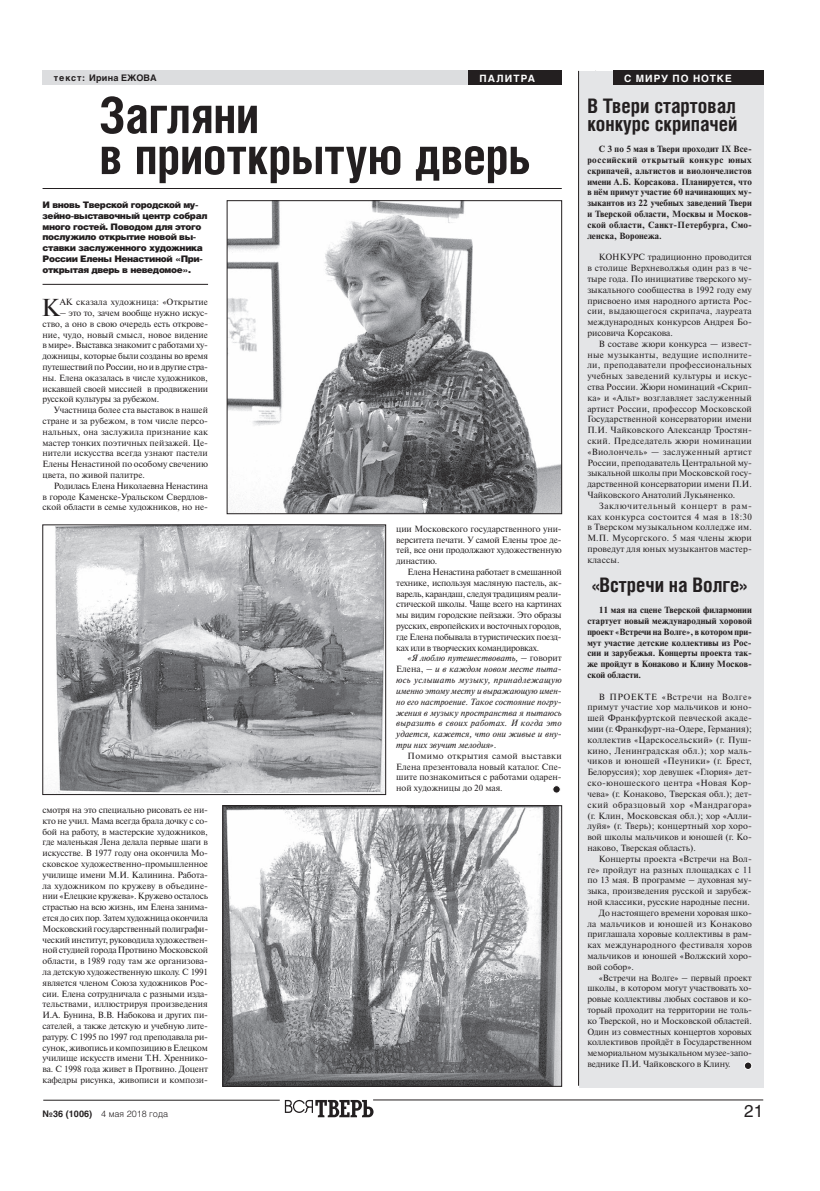
<style>
.page{position:relative;width:820px;height:1191px;background:#fff}
.page>*{position:absolute;margin:0;border:0;box-sizing:border-box;transform-origin:0 0}
.t1{font:700 50px/41px "Helios Cond";letter-spacing:-.01em;color:#231f20}
.t2{font:24.4px "Newton C";color:#231f20}
.t3{font:700 20px/18px "Helios Cond";color:#231f20}
.t4{font:17px "Helios";color:#231f20}
.t5{font:700 10px "Helios";letter-spacing:.11em;color:#fff}
.t6{font:9px/10.8px "Newton C";color:#231f20;text-align:justify}
.t7{font:700 9px/10.8px "Newton C";letter-spacing:.01em;color:#231f20;text-align:justify}
.t8{font:italic 9px/10.8px "Newton C";color:#231f20;text-align:justify}
.t9{font:900 9px/10.8px "Helios";letter-spacing:-.04em;color:#231f20}
.t10{font:9px "Newton C";letter-spacing:.03em;color:#231f20}
.t11{font:9px "Newton C";letter-spacing:.02em;color:#231f20}
.t12{font:300 9px "Helios";color:#231f20}
.t13{font:700 9px "Helios";letter-spacing:.025em;color:#231f20}
.s1{font-style:normal}
.s2{font-weight:700}
</style>
<div class="page">
<hr style="left:373px;top:1099px;width:390px;height:1px;background:#231f20">
<hr style="left:43px;top:1100px;width:236px;height:1px;background:#231f20">
<svg style="left:285px;top:1100px;width:88px;height:17px"></svg>
<hr style="left:43px;top:284px;width:165px;height:1px;background:#231f20">
<div style="left:552px;top:785px;width:8px;height:8px;background:#231f20;border-radius:50%"></div>
<div style="left:552px;top:785px;width:8px;height:8px;border:1px solid #fff;border-radius:50%"></div>
<div style="left:43px;top:71px;width:445px;height:14px;background:#dcdddf"></div>
<div style="left:468px;top:71px;width:93px;height:14px;background:#231f20"></div>
<hr style="left:43px;top:188px;width:518px;height:1px;background:#231f20">
<img style="left:229px;top:202px;width:330px;height:310px">
<div style="left:227px;top:200px;width:334px;height:314px;border:1px solid #231f20"></div>
<img style="left:54px;top:526px;width:330px;height:266px">
<div style="left:43px;top:524px;width:343px;height:270px;border:1px solid #231f20"></div>
<img style="left:224px;top:807px;width:335px;height:277px">
<div style="left:222px;top:805px;width:339px;height:281px;border:1px solid #231f20"></div>
<div style="left:578px;top:71px;width:185px;height:1016px;background:#e4e5e7"></div>
<div style="left:612px;top:71px;width:151px;height:14px;background:#231f20"></div>
<div style="left:744px;top:1062px;width:7px;height:7px;background:#231f20;border-radius:50%"></div>
<div style="left:743px;top:1061px;width:8px;height:8px;border:1px solid #fff;border-radius:50%"></div>
<hr style="left:578px;top:71px;width:1px;height:1014px;background:#231f20">
<p class="t5" style="left:624px;top:72px;width:108px">с миру по нотке</p>
<p class="t13" style="left:54px;top:73px;width:104px">текст: Ирина ЕЖОВА</p>
<p class="t5" style="left:479px;top:72px;width:57px">палитра</p>
<h1 class="t1" style="left:99px;top:93px;width:433px">Загляни<br>в приоткрытую дверь</h1>
<h3 class="t3" style="left:587px;top:96px;width:152px">В Твери стартовал конкурс скрипачей</h3>
<p class="t7" style="left:587px;top:144px;width:166px;text-indent:11px">С 3 по 5 мая в Твери проходит IX Все&shy;российский открытый конкурс юных скрипачей, альтистов и виолончелистов имени А.Б. Корсакова. Планируется, что в нём примут участие 60 начинающих му&shy;зыкантов из 22 учебных заведений Твери и Тверской области, Москвы и Москов&shy;ской области, Санкт-Петербурга, Смо&shy;ленска, Воронежа.</p>
<p class="t6" style="left:598px;top:252px;width:29px">Конкурс</p>
<p class="t9" style="left:43px;top:199px;width:166px">И вновь Тверской городской му&shy;зейно-выставочный центр собрал много гостей. Поводом для этого послужило открытие новой вы&shy;ставки заслуженного художника<br>России Елены Ненастиной «При&shy;открытая дверь в неведомое».</p>
<h2 class="t2" style="left:41px;top:294px;width:20px">К</h2>
<p class="t6" style="left:60px;top:297px;width:150px">ак сказала художница: «Открытие</p>
<p class="t6" style="left:587px;top:252px;width:166px;text-indent:61px">традиционно проводится в столице Верхневолжья один раз в че&shy;тыре года. По инициативе тверского му&shy;зыкального сообщества в 1992 году ему присвоено имя народного артиста Рос&shy;сии, выдающегося скрипача, лауреата международных конкурсов Андрея Бо&shy;рисовича Корсакова.</p>
<p class="t6" style="left:587px;top:338px;width:166px;text-indent:11px">В составе жюри конкурса — извест&shy;ные музыканты, ведущие исполните&shy;ли, преподаватели профессиональных учебных заведений культуры и искус&shy;ства России. Жюри номинаций «Скрип&shy;ка» и «Альт» возглавляет заслуженный артист России, профессор Московской Государственной консерватории имени П.И. Чайковского Александр Тростян&shy;ский. Председатель жюри номинации «Виолончель» — заслуженный артист России, преподаватель Центральной му&shy;зыкальной школы при Московской госу&shy;дарственной консерватории имени П.И.<br>Чайковского Анатолий Лукьяненко.</p>
<p class="t6" style="left:587px;top:500px;width:166px;text-indent:11px">Заключительный концерт в рам&shy;ках конкурса состоится 4 мая в 18:30 в Тверском музыкальном колледже им.<br>М.П. Мусоргского. 5 мая члены жюри проведут для юных музыкантов мастер&shy;классы.</p>
<h3 class="t3" style="left:592px;top:575px;width:156px">«Встречи на Волге»</h3>
<p class="t7" style="left:587px;top:604px;width:166px;text-indent:11px">11 мая на сцене Тверской филармонии стартует новый международный хоровой проект «Встречи на Волге», в котором при&shy;мут участие детские коллективы из Рос&shy;сии и зарубежья. Концерты проекта так&shy;же пройдут в Конаково и Клину Москов&shy;ской области.</p>
<p class="t6" style="left:598px;top:691px;width:19px">В проекте</p>
<p class="t6" style="left:43px;top:307px;width:167px;text-indent:17px">– это то, зачем вообще нужно искус&shy;ство, а оно в свою очередь есть открове&shy;ние, чудо, новый смысл, новое видение в мире». Выставка знакомит с работами ху&shy;дожницы, которые были созданы во время путешествий по России, но ив другие стра&shy;ны. Елена оказалась в числе художников, искавшей своей миссией в продвижении русской культуры за рубежом.</p>
<p class="t6" style="left:43px;top:405px;width:167px;text-indent:11px">Участница более ста выставок в нашей стране и за рубежом, в том числе персо&shy;нальных, она заслужила признание как мастер тонких поэтичных пейзажей. Це&shy;нители искусства всегда узнают пастели Елены Ненастиной по особому свечению цвета, по живой палитре.</p>
<p class="t6" style="left:43px;top:480px;width:167px;text-indent:11px">Родилась Елена Николаевна Ненастина в городе Каменске-Уральском Свердлов&shy;ской области в семье художников, но не-</p>
<p class="t6" style="left:396px;top:523px;width:167px">ции Московского государственного уни&shy;верситета печати. У самой Елены трое де&shy;тей, все они продолжают художественную династию.</p>
<p class="t6" style="left:396px;top:566px;width:167px;text-indent:11px">Елена Ненастина работает в смешанной технике, используя масляную пастель, ак&shy;варель, карандаш, следуя традициям реали&shy;стической школы. Чаще всего на картинах мы видим городские пейзажи. Это образы русских, европейских и восточных городов, где Елена побывала в туристических поезд&shy;ках или в творческих командировках.</p>
<p class="t8" style="left:396px;top:653px;width:167px;text-indent:11px">«Я люблю путешествовать, <span class="s1">– говорит Елена, –</span> и в каждом новом месте пыта&shy;юсь услышать музыку, принадлежащую именно этому месту и выражающую имен&shy;но его настроение. Такое состояние погру&shy;жения в музыку пространства я пытаюсь выразить в своих работах. И когда это удается, кажется, что они живые и вну&shy;три них звучит мелодия».</p>
<p class="t6" style="left:396px;top:750px;width:167px;text-indent:11px">Помимо открытия самой выставки Елена презентовала новый каталог. Спе&shy;шите познакомиться с работами одарен&shy;ной художницы до 20 мая.</p>
<p class="t6" style="left:587px;top:691px;width:166px;text-indent:74px">«Встречи на Волге» примут участие хор мальчиков и юно&shy;шей Франкфуртской певческой акаде&shy;мии (г. Франкфурт-на-Одере, Германия); коллектив «Царскосельский» (г. Пуш&shy;кино, Ленинградская обл.); хор маль&shy;чиков и юношей «Пеуники» (г. Брест, Белоруссия); хор девушек «Глория» дет&shy;ско-юношеского центра «Новая Кор&shy;чева» (г. Конаково, Тверская обл.); дет&shy;ский образцовый хор «Мандрагора» (г. Клин, Московская обл.); хор «Алли&shy;луйя» (г. Тверь); концертный хор хоро&shy;вой школы мальчиков и юношей (г. Ко&shy;наково, Тверская область).</p>
<p class="t6" style="left:598px;top:853px;width:154px">Концерты проекта «Встречи на Вол-</p>
<p class="t11" style="left:587px;top:864px;width:166px">ге» пройдут на разных площадках с 11</p>
<p class="t6" style="left:587px;top:875px;width:166px">по 13 мая. В программе – духовная му-</p>
<p class="t6" style="left:587px;top:885px;width:166px">зыка, произведения русской и зарубеж-</p>
<p class="t6" style="left:587px;top:896px;width:164px">ной классики, русские народные песни.</p>
<p class="t6" style="left:598px;top:907px;width:155px">До настоящего времени хоровая шко-</p>
<p class="t10" style="left:587px;top:918px;width:166px">ла мальчиков и юношей из Конаково</p>
<p class="t6" style="left:587px;top:929px;width:166px">приглашала хоровые коллективы в рам-</p>
<p class="t10" style="left:587px;top:940px;width:166px">ках международного фестиваля хоров</p>
<p class="t6" style="left:587px;top:950px;width:166px">мальчиков и юношей «Волжский хоро-</p>
<p class="t6" style="left:587px;top:961px;width:48px">вой собор».</p>
<p class="t6" style="left:598px;top:972px;width:155px">«Встречи на Волге» – первый проект</p>
<p class="t6" style="left:587px;top:983px;width:166px">школы, в котором могут участвовать хо-</p>
<p class="t6" style="left:587px;top:993px;width:166px">ровые коллективы любых составов и ко-</p>
<p class="t6" style="left:587px;top:1004px;width:166px">торый проходит на территории не толь-</p>
<p class="t6" style="left:587px;top:1015px;width:166px">ко Тверской, но и Московской областей.</p>
<p class="t6" style="left:587px;top:1026px;width:166px">Один из совместных концертов хоровых</p>
<p class="t6" style="left:587px;top:1037px;width:166px">коллективов пройдёт в Государственном</p>
<p class="t6" style="left:587px;top:1047px;width:166px">мемориальном музыкальном музее-запо-</p>
<p class="t6" style="left:587px;top:1058px;width:145px">веднике П.И. Чайковского в Клину.</p>
<p class="t6" style="left:42px;top:804px;width:167px">смотря на это специально рисовать ее ни&shy;кто не учил. Мама всегда брала дочку с со&shy;бой на работу, в мастерские художников, где маленькая Лена делала первые шаги в искусстве. В 1977 году она окончила Мо&shy;сковское художественно-промышленное училище имени М.И. Калинина. Работа&shy;ла художником по кружеву в объедине&shy;нии «Елецкие кружева». Кружево осталось страстью на всю жизнь, им Елена занима&shy;ется до сих пор. Затем художница окончила Московский государственный полиграфи&shy;ческий институт, руководила художествен&shy;ной студией города Протвино Московской области, в 1989 году там же организова&shy;ла детскую художественную школу. С 1991 является членом Союза художников Рос&shy;сии. Елена сотрудничала с разными изда&shy;тельствами, иллюстрируя произведения И.А. Бунина, В.В. Набокова и других пи&shy;сателей, а также детскую и учебную лите&shy;ратуру. С 1995 по 1997 год преподавала ри&shy;сунок, живопись и композицию в Елецком училище искусств имени Т.Н. Хреннико&shy;ва. С 1998 года живет в Протвино. Доцент кафедры рисунка, живописи и компози-</p>
<p class="t12" style="left:43px;top:1108px;width:127px"><span class="s2">№36 (1006)</span> 4 мая 2018 года</p>
<h3 class="t4" style="left:743px;top:1100px;width:21px">21</h3>
</div>
